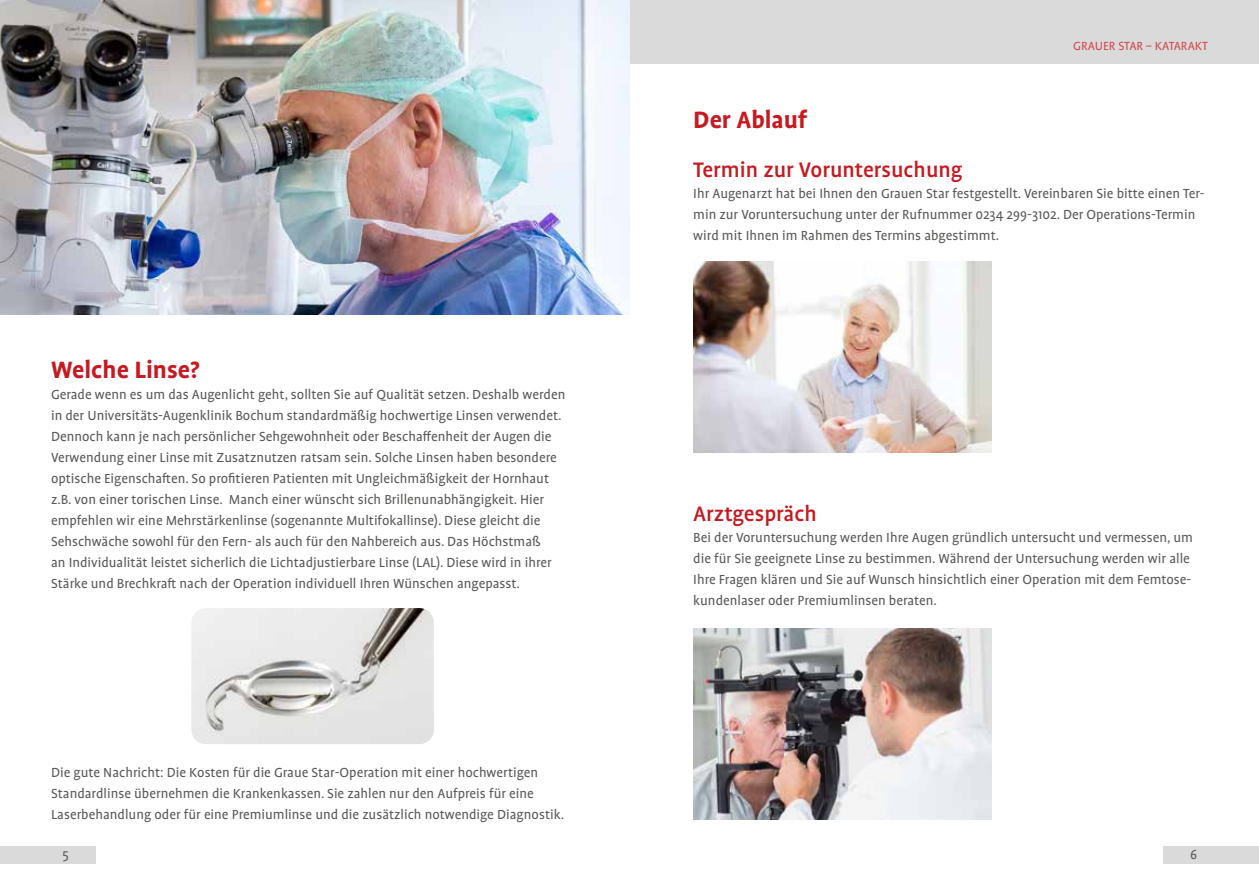
<style>
.page{position:relative;width:1259px;height:893px;background:#fff}
.page>*{position:absolute;margin:0;border:0;box-sizing:border-box;transform-origin:0 0}
.t1{font:700 27px "Profile OT";color:#c51a21}
.t2{font:500 24px "Profile OT";color:#c51a21}
.t3{font:15px/21px "Profile OT";color:#575756}
.t4{font:13.5px "Profile OT";color:#d1484e}
</style>
<div class="page">
<div style="left:629px;top:0;width:630px;height:64px;background:#dadada"></div>
<div style="left:0;top:846px;width:96px;height:17px;background:#dadada"></div>
<div style="left:1162px;top:846px;width:97px;height:17px;background:#dadada"></div>
<img style="left:0;top:0;width:629px;height:315px">
<img style="left:191px;top:608px;width:243px;height:136px">
<img style="left:693px;top:261px;width:298px;height:192px">
<img style="left:693px;top:628px;width:298px;height:192px">
<p class="t4" style="left:1073px;top:39px;width:136px">GRAUER STAR – KATARAKT</p>
<h1 class="t1" style="left:51px;top:355px;width:150px">Welche Linse?</h1>
<p class="t3" style="left:51px;top:385px;width:516px">Gerade wenn es um das Augenlicht geht, sollten Sie auf Qualität setzen. Deshalb werden in der Universitäts-Augenklinik Bochum standardmäßig hochwertige Linsen verwendet.<br>Dennoch kann je nach persönlicher Sehgewohnheit oder Beschaffenheit der Augen die Verwendung einer Linse mit Zusatznutzen ratsam sein. Solche Linsen haben besondere optische Eigenschaften. So profitieren Patienten mit Ungleichmäßigkeit der Hornhaut z.B. von einer torischen Linse. Manch einer wünscht sich Brillenunabhängigkeit. Hier empfehlen wir eine Mehrstärkenlinse (sogenannte Multifokallinse). Diese gleicht die Sehschwäche sowohl für den Fern- als auch für den Nahbereich aus. Das Höchstmaß<br>an Individualität leistet sicherlich die Lichtadjustierbare Linse (LAL). Diese wird in ihrer Stärke und Brechkraft nach der Operation individuell Ihren Wünschen angepasst.</p>
<p class="t3" style="left:51px;top:763px;width:514px">Die gute Nachricht: Die Kosten für die Graue Star-Operation mit einer hochwertigen<br>Standardlinse übernehmen die Krankenkassen. Sie zahlen nur den Aufpreis für eine<br>Laserbehandlung oder für eine Premiumlinse und die zusätzlich notwendige Diagnostik.</p>
<h1 class="t1" style="left:693px;top:105px;width:115px">Der Ablauf</h1>
<h2 class="t2" style="left:693px;top:157px;width:271px">Termin zur Voruntersuchung</h2>
<p class="t3" style="left:693px;top:184px;width:513px">Ihr Augenarzt hat bei Ihnen den Grauen Star festgestellt. Vereinbaren Sie bitte einen Ter&shy;min zur Voruntersuchung unter der Rufnummer 0234 299-3102. Der Operations-Termin wird mit Ihnen im Rahmen des Termins abgestimmt.</p>
<h2 class="t2" style="left:693px;top:501px;width:125px">Arztgespräch</h2>
<p class="t3" style="left:693px;top:528px;width:501px">Bei der Voruntersuchung werden Ihre Augen gründlich untersucht und vermessen, um die für Sie geeignete Linse zu bestimmen. Während der Untersuchung werden wir alle Ihre Fragen klären und Sie auf Wunsch hinsichtlich einer Operation mit dem Femtose&shy;kundenlaser oder Premiumlinsen beraten.</p>
<p class="t3" style="left:62px;top:844px;width:8px">5</p>
<p class="t3" style="left:1190px;top:844px;width:8px">6</p>
</div>
